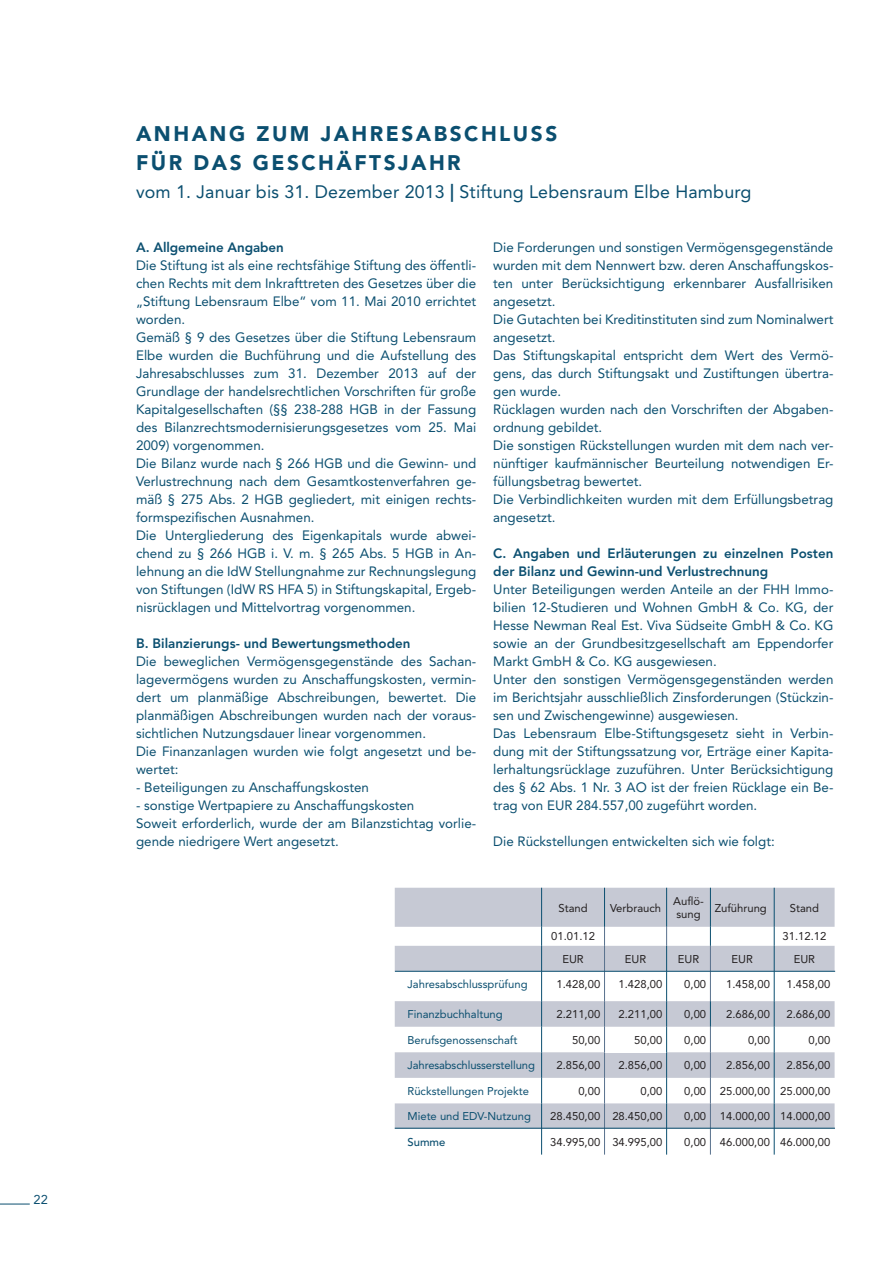
<style>
.page{position:relative;width:893px;height:1263px;background:#fff}
.page>*{position:absolute;margin:0;border:0;box-sizing:border-box;transform-origin:0 0}
.t1{font:900 21px/28.5px "Avenir";letter-spacing:.12em;color:#0b4f70}
.t2{font:18px "Avenir";letter-spacing:.01em;color:#0b4f70}
.t3{font:13.5px/18px "Avenir";color:#0b4f70}
.t4{font:800 13.5px/18px "Avenir";color:#0b4f70}
.t5{font:12.75px "Avenir";color:#0b4f70}
.t6{font:11.25px/13.5px "Avenir";color:#231f20}
.t7{font:11.25px "Avenir";color:#0b4f70}
.t8{font:500 11.25px "Avenir";color:#0b4f70}
.s1{font-family:"Helvetica Neue";font-weight:500}
</style>
<div class="page">
<hr style="left:0;top:1204px;width:30px;height:1px;background:#0b4f70">
<svg style="left:395px;top:888px;width:440px;height:240px;fill:#c6c9d4"></svg>
<div style="left:604px;top:1027px;width:63px;height:25px;background:#fff"></div>
<hr style="left:774px;top:888px;width:1px;height:39px;background:#0b4f70">
<svg style="left:541px;top:927px;width:1px;height:44px"></svg>
<svg style="left:774px;top:927px;width:1px;height:44px"></svg>
<hr style="left:541px;top:971px;width:1px;height:30px;background:#0b4f70">
<hr style="left:666px;top:971px;width:1px;height:30px;background:#0b4f70">
<hr style="left:774px;top:971px;width:1px;height:30px;background:#0b4f70">
<svg style="left:774px;top:1001px;width:1px;height:153px"></svg>
<svg style="left:604px;top:927px;width:1px;height:44px"></svg>
<hr style="left:604px;top:971px;width:1px;height:30px;background:#58718d">
<hr style="left:710px;top:971px;width:1px;height:30px;background:#58718d">
<hr style="left:710px;top:888px;width:1px;height:39px;background:#0b4f70">
<hr style="left:666px;top:888px;width:1px;height:39px;background:#0b4f70">
<hr style="left:604px;top:888px;width:1px;height:39px;background:#0b4f70">
<hr style="left:541px;top:888px;width:1px;height:39px;background:#0b4f70">
<svg style="left:710px;top:1001px;width:1px;height:153px"></svg>
<svg style="left:666px;top:1001px;width:1px;height:153px"></svg>
<svg style="left:541px;top:1001px;width:1px;height:153px"></svg>
<svg style="left:604px;top:1001px;width:1px;height:153px"></svg>
<svg style="left:666px;top:927px;width:1px;height:44px"></svg>
<svg style="left:710px;top:927px;width:1px;height:44px"></svg>
<hr style="left:395px;top:1128px;width:440px;height:1px;background:#0b4f70">
<hr style="left:395px;top:971px;width:440px;height:1px;background:#0b4f70">
<p class="t5" style="left:34px;top:1192px;width:16px">22</p>
<h1 class="t1" style="left:136px;top:119px;width:423px">ANHANG ZUM JAHRESABSCHLUSS<br>FÜR DAS GESCHÄFTSJAHR</h1>
<h2 class="t2" style="left:136px;top:181px;width:617px">vom 1. Januar bis 31. Dezember 2013 <span class="s1">|</span> Stiftung Lebensraum Elbe Hamburg</h2>
<p class="t4" style="left:136px;top:238px;width:149px">A. Allgemeine Angaben</p>
<p class="t3" style="left:136px;top:256px;width:342px">Die Stiftung ist als eine rechtsfähige Stiftung des öffentli&shy;chen Rechts mit dem Inkrafttreten des Gesetzes über die „Stiftung Lebensraum Elbe“ vom 11. Mai 2010 errichtet worden.<br>Gemäß § 9 des Gesetzes über die Stiftung Lebensraum Elbe wurden die Buchführung und die Aufstellung des Jahresabschlusses zum 31. Dezember 2013 auf der Grundlage der handelsrechtlichen Vorschriften für große Kapitalgesellschaften (§§ 238-288 HGB in der Fassung des Bilanzrechtsmodernisierungsgesetzes vom 25. Mai 2009) vorgenommen.<br>Die Bilanz wurde nach § 266 HGB und die Gewinn- und Verlustrechnung nach dem Gesamtkostenverfahren ge&shy;mäß § 275 Abs. 2 HGB gegliedert, mit einigen rechts&shy;formspezifischen Ausnahmen.<br>Die Untergliederung des Eigenkapitals wurde abwei&shy;chend zu § 266 HGB i. V. m. § 265 Abs. 5 HGB in An&shy;lehnung an die IdW Stellungnahme zur Rechnungslegung von Stiftungen (IdW RS HFA 5) in Stiftungskapital, Ergeb&shy;nisrücklagen und Mittelvortrag vorgenommen.</p>
<p class="t4" style="left:136px;top:634px;width:276px">B. Bilanzierungs- und Bewertungsmethoden</p>
<p class="t3" style="left:136px;top:652px;width:342px">Die beweglichen Vermögensgegenstände des Sachan&shy;lagevermögens wurden zu Anschaffungskosten, vermin&shy;dert um planmäßige Abschreibungen, bewertet. Die planmäßigen Abschreibungen wurden nach der voraus&shy;sichtlichen Nutzungsdauer linear vorgenommen.<br>Die Finanzanlagen wurden wie folgt angesetzt und be&shy;wertet:</p>
<p class="t3" style="left:136px;top:778px;width:234px">- Beteiligungen zu Anschaffungskosten</p>
<p class="t3" style="left:136px;top:796px;width:342px">- sonstige Wertpapiere zu Anschaffungskosten<br>Soweit erforderlich, wurde der am Bilanzstichtag vorlie&shy;gende niedrigere Wert angesetzt.</p>
<p class="t3" style="left:493px;top:238px;width:342px">Die Forderungen und sonstigen Vermögensgegenstände wurden mit dem Nennwert bzw. deren Anschaffungskos&shy;ten unter Berücksichtigung erkennbarer Ausfallrisiken angesetzt.<br>Die Gutachten bei Kreditinstituten sind zum Nominalwert angesetzt.<br>Das Stiftungskapital entspricht dem Wert des Vermö&shy;gens, das durch Stiftungsakt und Zustiftungen übertra&shy;gen wurde.<br>Rücklagen wurden nach den Vorschriften der Abgaben&shy;ordnung gebildet.<br>Die sonstigen Rückstellungen wurden mit dem nach ver&shy;nünftiger kaufmännischer Beurteilung notwendigen Er&shy;füllungsbetrag bewertet.<br>Die Verbindlichkeiten wurden mit dem Erfüllungsbetrag angesetzt.</p>
<p class="t4" style="left:493px;top:544px;width:342px">C. Angaben und Erläuterungen zu einzelnen Posten der Bilanz und Gewinn-und Verlustrechnung</p>
<p class="t3" style="left:493px;top:580px;width:342px">Unter Beteiligungen werden Anteile an der FHH Immo&shy;bilien 12-Studieren und Wohnen GmbH &amp; Co. KG, der Hesse Newman Real Est. Viva Südseite GmbH &amp; Co. KG sowie an der Grundbesitzgesellschaft am Eppendorfer Markt GmbH &amp; Co. KG ausgewiesen.<br>Unter den sonstigen Vermögensgegenständen werden im Berichtsjahr ausschließlich Zinsforderungen (Stückzin&shy;sen und Zwischengewinne) ausgewiesen.<br>Das Lebensraum Elbe-Stiftungsgesetz sieht in Verbin&shy;dung mit der Stiftungssatzung vor, Erträge einer Kapita&shy;lerhaltungsrücklage zuzuführen. Unter Berücksichtigung des § 62 Abs. 1 Nr. 3 AO ist der freien Rücklage ein Be&shy;trag von EUR 284.557,00 zugeführt worden.</p>
<p class="t3" style="left:493px;top:832px;width:283px">Die Rückstellungen entwickelten sich wie folgt:</p>
<p class="t6" style="left:558px;top:901px;width:31px">Stand</p>
<p class="t6" style="left:610px;top:901px;width:53px">Verbrauch</p>
<p class="t6" style="left:673px;top:894px;width:32px">Auflö&shy;sung</p>
<p class="t6" style="left:715px;top:901px;width:54px">Zuführung</p>
<p class="t6" style="left:790px;top:901px;width:31px">Stand</p>
<p class="t6" style="left:551px;top:929px;width:45px">01.01.12</p>
<p class="t6" style="left:782px;top:929px;width:45px">31.12.12</p>
<p class="t6" style="left:562px;top:952px;width:23px">EUR</p>
<p class="t6" style="left:625px;top:952px;width:23px">EUR</p>
<p class="t6" style="left:678px;top:952px;width:23px">EUR</p>
<p class="t6" style="left:732px;top:952px;width:23px">EUR</p>
<p class="t6" style="left:794px;top:952px;width:23px">EUR</p>
<p class="t7" style="left:407px;top:978px;width:122px">Jahresabschlussprüfung</p>
<p class="t6" style="left:556px;top:978px;width:45px">1.428,00</p>
<p class="t6" style="left:619px;top:978px;width:45px">1.428,00</p>
<p class="t6" style="left:684px;top:978px;width:23px">0,00</p>
<p class="t6" style="left:726px;top:978px;width:45px">1.458,00</p>
<p class="t6" style="left:786px;top:978px;width:45px">1.458,00</p>
<p class="t7" style="left:407px;top:1008px;width:97px">Finanzbuchhaltung</p>
<p class="t6" style="left:556px;top:1007px;width:45px">2.211,00</p>
<p class="t6" style="left:619px;top:1007px;width:45px">2.211,00</p>
<p class="t6" style="left:684px;top:1007px;width:23px">0,00</p>
<p class="t6" style="left:726px;top:1007px;width:45px">2.686,00</p>
<p class="t6" style="left:786px;top:1007px;width:45px">2.686,00</p>
<p class="t7" style="left:407px;top:1033px;width:111px">Berufsgenossenschaft</p>
<p class="t6" style="left:572px;top:1033px;width:30px">50,00</p>
<p class="t6" style="left:634px;top:1033px;width:30px">50,00</p>
<p class="t6" style="left:684px;top:1033px;width:23px">0,00</p>
<p class="t6" style="left:748px;top:1033px;width:23px">0,00</p>
<p class="t6" style="left:808px;top:1033px;width:23px">0,00</p>
<p class="t7" style="left:407px;top:1059px;width:129px">Jahresabschlusserstellung</p>
<p class="t6" style="left:556px;top:1059px;width:45px">2.856,00</p>
<p class="t6" style="left:619px;top:1059px;width:45px">2.856,00</p>
<p class="t6" style="left:684px;top:1059px;width:23px">0,00</p>
<p class="t6" style="left:726px;top:1059px;width:45px">2.856,00</p>
<p class="t6" style="left:786px;top:1059px;width:45px">2.856,00</p>
<p class="t7" style="left:407px;top:1084px;width:123px">Rückstellungen Projekte</p>
<p class="t6" style="left:578px;top:1084px;width:23px">0,00</p>
<p class="t6" style="left:640px;top:1084px;width:23px">0,00</p>
<p class="t6" style="left:684px;top:1084px;width:148px">0,00 25.000,00 25.000,00</p>
<p class="t7" style="left:407px;top:1110px;width:125px">Miete und EDV-Nutzung</p>
<p class="t6" style="left:550px;top:1110px;width:114px">28.450,00 28.450,00</p>
<p class="t6" style="left:684px;top:1110px;width:148px">0,00 14.000,00 14.000,00</p>
<p class="t8" style="left:407px;top:1136px;width:39px">Summe</p>
<p class="t6" style="left:550px;top:1135px;width:114px">34.995,00 34.995,00</p>
<p class="t6" style="left:684px;top:1135px;width:148px">0,00 46.000,00 46.000,00</p>
</div>
